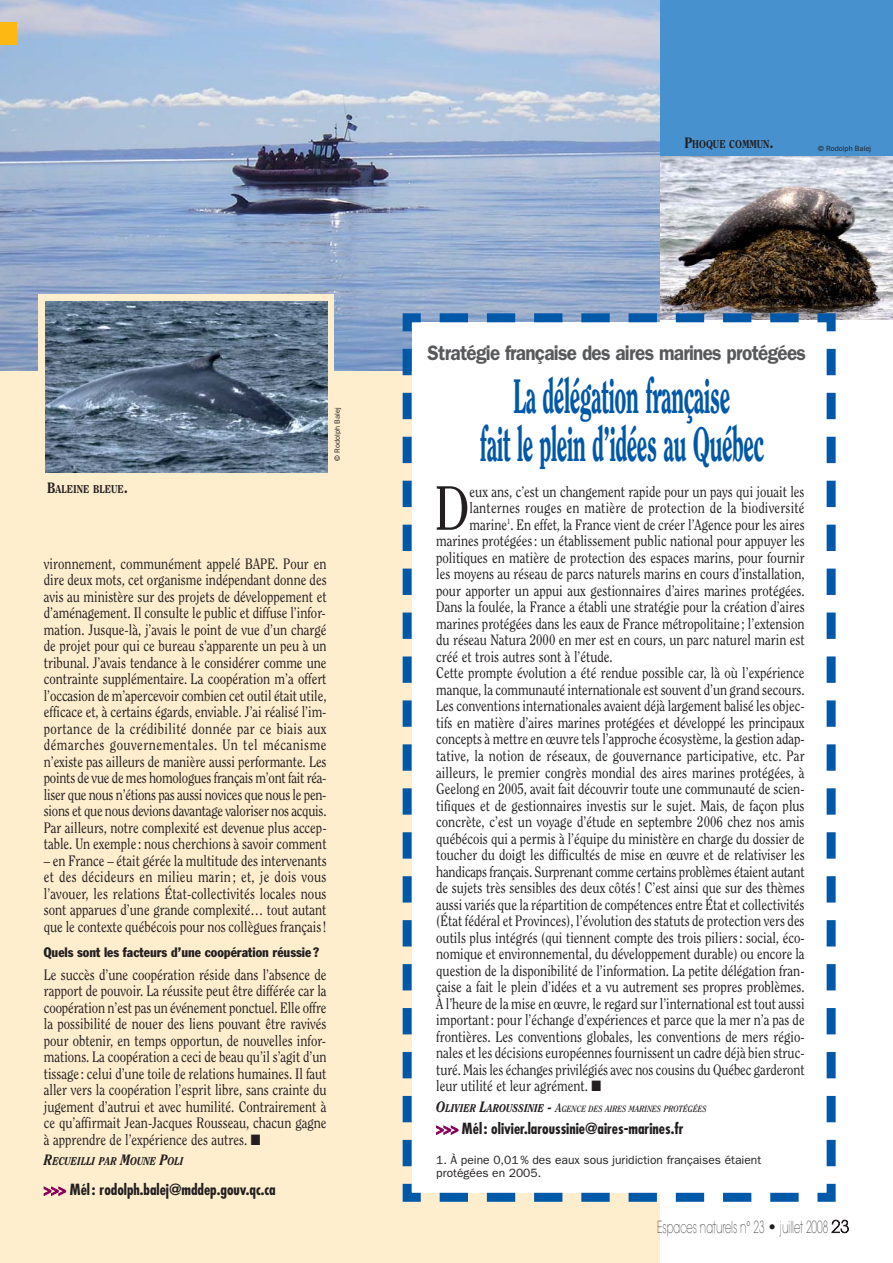
<style>
.page{position:relative;width:893px;height:1263px;background:#fff}
.page>*{position:absolute;margin:0;border:0;box-sizing:border-box;transform-origin:0 0}
.t1{font:62.1px "Clearface";color:#231f20;scale:.85 1}
.t2{font:800 48px/48px "Clearface";letter-spacing:-.03em;color:#0058a8;text-align:center;scale:.5 1}
.t3{font:600 21px "Franklin Gothic";letter-spacing:-.035em;color:#58595b;scale:.9 1}
.t4{font:200 16.5px "Avant Garde";color:#231f20;scale:.61 1}
.t5{font:15px/16.5px "Clearface";color:#231f20;text-align:justify;scale:.85 1}
.t6{font:700 condensed 15px "Futura";color:#231f20}
.t7{font:condensed 13.5px "Franklin Gothic";color:#231f20}
.t8{font:12px/13.5px "Franklin Gothic";color:#231f20}
.t9{font:800 11.25px "Clearface";color:#231f20;scale:.85 1}
.t10{font:italic 800 11.25px "Clearface";color:#231f20;scale:.85 1}
.t11{font:italic 700 9px "Clearface";color:#231f20;scale:.85 1}
.t12{font:7.5px "Franklin Gothic";color:#231f20}
.s1{font-size:15px}
.s2{color:#870057}
.s3{font-weight:800;font-size:15px}
.s4{font-weight:800;font-size:11.25px}
.s5{font-size:12px}
</style>
<div class="page">
<div style="left:651px;top:0;width:241px;height:184px;background:#4791ce"></div>
<div style="left:0;top:0;width:659px;height:1263px;background:#ffeece"></div>
<img style="left:659px;top:156px;width:233px;height:163px">
<img style="left:0;top:0;width:659px;height:370px">
<svg style="left:398px;top:309px;width:442px;height:897px"></svg>
<div style="left:38px;top:294px;width:296px;height:190px;background:#ffeece"></div>
<img style="left:45px;top:301px;width:282px;height:172px">
<div style="left:0;top:23px;width:17px;height:22px;background:#fdb813"></div>
<p class="t9" style="left:47px;top:484px;width:96px"><span class="s1">B</span>ALEINE BLEUE<span class="s1">.</span></p>
<p class="t12" style="left:334px;top:461px;width:55px;rotate:-90deg">© Rodolph Balej</p>
<p class="t5" style="left:44px;top:556px;width:334px">vironnement, communément appelé BAPE. Pour en dire deux mots, cet organisme indépendant donne des avis au ministère sur des projets de développement et d’aménagement. Il consulte le public et diffuse l’infor&shy;mation. Jusque-là, j’avais le point de vue d’un chargé de projet pour qui ce bureau s’apparente un peu à un tribunal. J’avais tendance à le considérer comme une contrainte supplémentaire. La coopération m’a offert l’occasion de m’apercevoir combien cet outil était utile, efficace et, à certains égards, enviable. J’ai réalisé l’im&shy;portance de la crédibilité donnée par ce biais aux démarches gouvernementales. Un tel mécanisme n’existe pas ailleurs de manière aussi performante. Les points de vue de mes homologues français m’ont fait réa&shy;liser que nous n’étions pas aussi novices que nous le pen&shy;sions et que nous devions davantage valoriser nos acquis.<br>Par ailleurs, notre complexité est devenue plus accep&shy;table. Un exemple : nous cherchions à savoir comment</p>
<p class="t5" style="left:44px;top:853px;width:334px">– en France – était gérée la multitude des intervenants et des décideurs en milieu marin; et, je dois vous l’avouer, les relations État-collectivités locales nous sont apparues d’une grande complexité… tout autant que le contexte québécois pour nos collègues français !</p>
<p class="t7" style="left:44px;top:947px;width:277px">Quels sont les facteurs d’une coopération réussie?</p>
<p class="t5" style="left:44px;top:967px;width:334px">Le succès d’une coopération réside dans l’absence de rapport de pouvoir. La réussite peut être différée car la coopération n’est pas un événement ponctuel. Elle offre la possibilité de nouer des liens pouvant être ravivés pour obtenir, en temps opportun, de nouvelles infor&shy;mations. La coopération a ceci de beau qu’il s’agit d’un tissage : celui d’une toile de relations humaines. Il faut aller vers la coopération l’esprit libre, sans crainte du jugement d’autrui et avec humilité. Contrairement à ce qu’affirmait Jean-Jacques Rousseau, chacun gagne à apprendre de l’expérience des autres. ■</p>
<p class="t10" style="left:44px;top:1157px;width:166px"><span class="s1">R</span>ECUEILLI PAR <span class="s1">M</span>OUNE <span class="s1">P</span>OLI</p>
<p class="t6" style="left:44px;top:1183px;width:233px"><span class="s2">&gt;&gt;&gt;</span> Mél : rodolph.balej@mddep.gouv.qc.ca</p>
<p class="t9" style="left:684px;top:140px;width:106px"><span class="s1">P</span>HOQUE COMMUN<span class="s1">.</span></p>
<p class="t12" style="left:818px;top:146px;width:55px">© Rodolph Balej</p>
<h3 class="t3" style="left:427px;top:345px;width:422px">Stratégie française des aires marines protégées</h3>
<h2 class="t2" style="left:479px;top:376px;width:570px">La délégation française<br>fait le plein d’idées au Québec</h2>
<h1 class="t1" style="left:434px;top:482px;width:43px">D</h1>
<p class="t5" style="left:469px;top:484px;width:395px">eux ans, c’est un changement rapide pour un pays qui jouait les</p>
<p class="t5" style="left:469px;top:501px;width:395px">lanternes rouges en matière de protection de la biodiversité</p>
<p class="t5" style="left:469px;top:517px;width:395px">marine<sup>1</sup>. En effet, la France vient de créer l’Agence pour les aires</p>
<p class="t5" style="left:436px;top:534px;width:435px">marines protégées : un établissement public national pour appuyer les</p>
<p class="t5" style="left:436px;top:550px;width:435px">politiques en matière de protection des espaces marins, pour fournir</p>
<p class="t5" style="left:436px;top:567px;width:435px">les moyens au réseau de parcs naturels marins en cours d’installation,</p>
<p class="t5" style="left:436px;top:583px;width:435px">pour apporter un appui aux gestionnaires d’aires marines protégées.</p>
<p class="t5" style="left:436px;top:600px;width:435px">Dans la foulée, la France a établi une stratégie pour la création d’aires</p>
<p class="t5" style="left:436px;top:616px;width:435px">marines protégées dans les eaux de France métropolitaine ; l’extension</p>
<p class="t5" style="left:436px;top:633px;width:435px">du réseau Natura 2000 en mer est en cours, un parc naturel marin est</p>
<p class="t5" style="left:436px;top:649px;width:209px">créé et trois autres sont à l’étude.</p>
<p class="t5" style="left:436px;top:666px;width:435px">Cette prompte évolution a été rendue possible car, là où l’expérience</p>
<p class="t5" style="left:436px;top:682px;width:435px">manque, la communauté internationale est souvent d’un grand secours.</p>
<p class="t5" style="left:436px;top:699px;width:435px">Les conventions internationales avaient déjà largement balisé les objec-</p>
<p class="t5" style="left:436px;top:716px;width:435px">tifs en matière d’aires marines protégées et développé les principaux</p>
<p class="t5" style="left:436px;top:732px;width:435px">concepts à mettre en œuvre tels l’approche écosystème, la gestion adap-</p>
<p class="t5" style="left:436px;top:749px;width:435px">tative, la notion de réseaux, de gouvernance participative, etc. Par</p>
<p class="t5" style="left:436px;top:765px;width:435px">ailleurs, le premier congrès mondial des aires marines protégées, à</p>
<p class="t5" style="left:436px;top:782px;width:435px">Geelong en 2005, avait fait découvrir toute une communauté de scien-</p>
<p class="t5" style="left:436px;top:798px;width:435px">tifiques et de gestionnaires investis sur le sujet. Mais, de façon plus</p>
<p class="t5" style="left:436px;top:815px;width:435px">concrète, c’est un voyage d’étude en septembre 2006 chez nos amis</p>
<p class="t5" style="left:436px;top:831px;width:435px">québécois qui a permis à l’équipe du ministère en charge du dossier de</p>
<p class="t5" style="left:436px;top:848px;width:435px">toucher du doigt les difficultés de mise en œuvre et de relativiser les</p>
<p class="t5" style="left:436px;top:864px;width:435px">handicaps français. Surprenant comme certains problèmes étaient autant</p>
<p class="t5" style="left:436px;top:881px;width:435px">de sujets très sensibles des deux côtés ! C’est ainsi que sur des thèmes</p>
<p class="t5" style="left:436px;top:897px;width:435px">aussi variés que la répartition de compétences entre État et collectivités</p>
<p class="t5" style="left:436px;top:914px;width:435px">(État fédéral et Provinces), l’évolution des statuts de protection vers des</p>
<p class="t5" style="left:436px;top:930px;width:435px">outils plus intégrés (qui tiennent compte des trois piliers : social, éco-</p>
<p class="t5" style="left:436px;top:947px;width:435px">nomique et environnemental, du développement durable) ou encore la</p>
<p class="t5" style="left:436px;top:963px;width:435px">question de la disponibilité de l’information. La petite délégation fran-</p>
<p class="t5" style="left:436px;top:980px;width:435px">çaise a fait le plein d’idées et a vu autrement ses propres problèmes.</p>
<p class="t5" style="left:436px;top:996px;width:435px">À l’heure de la mise en œuvre, le regard sur l’international est tout aussi</p>
<p class="t5" style="left:436px;top:1013px;width:435px">important: pour l’échange d’expériences et parce que la mer n’a pas de</p>
<p class="t5" style="left:436px;top:1029px;width:435px">frontières. Les conventions globales, les conventions de mers régio-</p>
<p class="t5" style="left:436px;top:1046px;width:435px">nales et les décisions européennes fournissent un cadre déjà bien struc-</p>
<p class="t5" style="left:436px;top:1062px;width:435px">turé. Mais les échanges privilégiés avec nos cousins du Québec garderont</p>
<p class="t5" style="left:436px;top:1079px;width:195px">leur utilité et leur agrément. ■</p>
<p class="t11" style="left:436px;top:1105px;width:319px"><span class="s3">O</span><span class="s4">LIVIER</span> <span class="s3">L</span><span class="s4">AROUSSINIE</span> <span class="s3">-</span> <span class="s5">A</span>GENCE DES AIRES MARINES PROTÉGÉES</p>
<p class="t6" style="left:436px;top:1122px;width:249px"><span class="s2">&gt;&gt;&gt;</span> Mél : olivier.laroussinie@aires-marines.fr</p>
<p class="t8" style="left:436px;top:1154px;width:326px">1. À peine 0,01 % des eaux sous juridiction françaises étaient protégées en 2005.</p>
<p class="t4" style="left:657px;top:1220px;width:317px">Espaces naturels n° 23 • juillet 2008 23</p>
</div>
